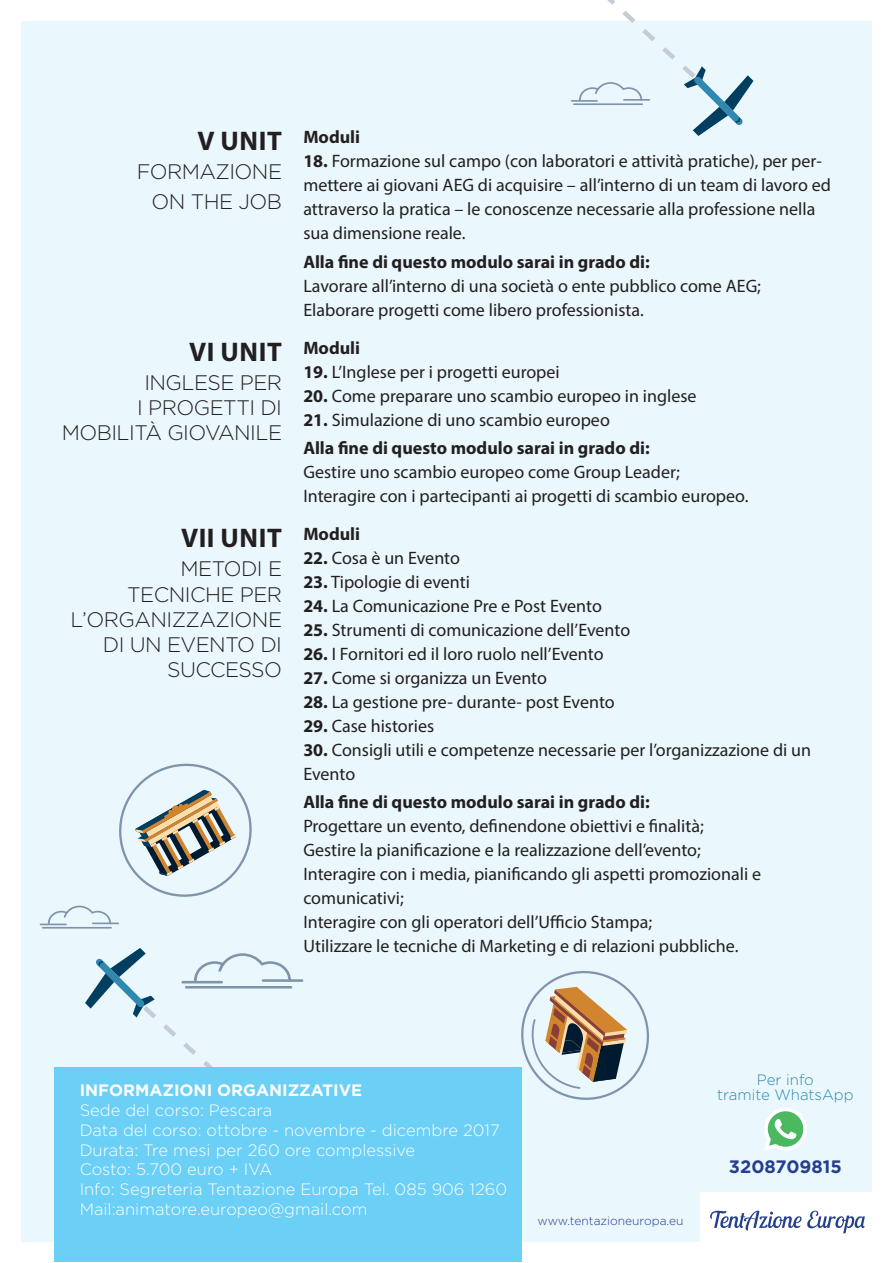
<style>
.page{position:relative;width:893px;height:1263px;background:#fff}
.page>*{position:absolute;margin:0;border:0;box-sizing:border-box;transform-origin:0 0}
.t1{font:700 27px "Myriad Pro";letter-spacing:.02em;color:#231f20}
.t2{font:300 21px/25.2px "Gotham";letter-spacing:-.025em;color:#231f20;text-align:right}
.t3{font:18px/24px "Myriad Pro";color:#231f20}
.t4{font:700 18px/28.2px "Myriad Pro";color:#231f20}
.t5{font:700 18px "Gotham";color:#253f8e}
.t6{font:300 16.5px/19.8px "Gotham";color:#fff}
.t7{font:700 16.5px "Gotham";color:#fff}
.t8{font:300 15px/15px "Gotham";color:#2e88b0;text-align:center}
.t9{font:300 12px "Gotham";color:#253f8e}
.s1{font-weight:700}
.s2{font-weight:400}
</style>
<div class="page">
<div style="left:21px;top:21px;width:851px;height:1221px;background:#eaf7fd"></div>
<div style="left:700px;top:1192px;width:172px;height:50px;background:#fff"></div>
<svg style="left:710px;top:1211px;width:91px;height:19px"></svg>
<svg style="left:807px;top:1211px;width:58px;height:22px"></svg>
<div style="left:54px;top:1067px;width:467px;height:195px;background:#6bcff6"></div>
<svg style="left:764px;top:1108px;width:43px;height:42px"></svg>
<svg style="left:48px;top:763px;width:204px;height:160px"></svg>
<hr style="left:92px;top:922px;width:27px;height:2px;background:#7f94ab">
<hr style="left:40px;top:923px;width:27px;height:2px;background:#7f94ab">
<hr style="left:42px;top:927px;width:70px;height:1px;background:#7f94ab">
<svg style="left:579px;top:0;width:174px;height:136px"></svg>
<hr style="left:623px;top:99px;width:27px;height:2px;background:#7f94ab">
<hr style="left:571px;top:100px;width:27px;height:2px;background:#7f94ab">
<hr style="left:573px;top:103px;width:70px;height:2px;background:#7f94ab">
<svg style="left:85px;top:948px;width:219px;height:119px"></svg>
<hr style="left:262px;top:979px;width:41px;height:3px;background:#7f94ab">
<hr style="left:181px;top:981px;width:42px;height:2px;background:#7f94ab">
<hr style="left:185px;top:986px;width:107px;height:2px;background:#7f94ab">
<svg style="left:521px;top:971px;width:128px;height:135px"></svg>
<h1 class="t1" style="left:197px;top:123px;width:57px">V Unit</h1>
<p class="t2" style="left:137px;top:157px;width:147px;line-height:29.4px">FORMAZIONE<br>ON THE JOB</p>
<h1 class="t1" style="left:189px;top:334px;width:65px">VI Unit</h1>
<p class="t2" style="left:62px;top:369px;width:222px">INGLESE PER<br>I PROGETTI DI<br>MOBILITà GIOVANILE</p>
<h1 class="t1" style="left:181px;top:520px;width:73px">VII Unit</h1>
<p class="t2" style="left:181px;top:556px;width:31px">Metodi</p>
<p class="t2" style="left:268px;top:556px;width:12px">e</p>
<p class="t2" style="left:127px;top:581px;width:15px">tecniche</p>
<p class="t2" style="left:240px;top:581px;width:15px">per</p>
<p class="t2" style="left:71px;top:606px;width:31px">l’organizzazione</p>
<p class="t2" style="left:103px;top:631px;width:80px">diun evento</p>
<p class="t2" style="left:260px;top:631px;width:10px">di</p>
<p class="t2" style="left:167px;top:657px;width:16px">successo</p>
<p class="t4" style="left:303px;top:123px;width:58px">Moduli</p>
<p class="t3" style="left:303px;top:149px;width:529px"><span class="s1">18.</span> Formazione sul campo (con laboratori e attività pratiche), per per&shy;mettere ai giovani AEG di acquisire – all’interno di un team di lavoro ed attraverso la pratica – le conoscenze necessarie alla professione nella sua dimensione reale.</p>
<p class="t4" style="left:303px;top:247px;width:348px">Alla fine di questo modulo sarai in grado di:</p>
<p class="t3" style="left:303px;top:273px;width:459px">Lavorare all’interno di una società o ente pubblico come AEG;<br>Elaborare progetti come libero professionista.</p>
<p class="t4" style="left:303px;top:333px;width:58px">Moduli</p>
<p class="t3" style="left:303px;top:359px;width:258px"><span class="s1">19.</span> L’Inglese per i progetti europei</p>
<p class="t3" style="left:303px;top:383px;width:395px"><span class="s1">20.</span> Come preparare uno scambio europeo in inglese</p>
<p class="t4" style="left:303px;top:405px;width:348px">21. <span class="s2">Simulazione di uno scambio europeo<br></span>Alla fine di questo modulo sarai in grado di:</p>
<p class="t3" style="left:303px;top:460px;width:447px">Gestire uno scambio europeo come Group Leader;<br>Interagire con i partecipanti ai progetti di scambio europeo.</p>
<p class="t4" style="left:303px;top:519px;width:58px">Moduli</p>
<p class="t3" style="left:303px;top:546px;width:158px"><span class="s1">22.</span> Cosa è un Evento</p>
<p class="t3" style="left:303px;top:570px;width:168px"><span class="s1">23.</span> Tipologie di eventi</p>
<p class="t3" style="left:303px;top:594px;width:300px"><span class="s1">24.</span> La Comunicazione Pre e Post Evento</p>
<p class="t3" style="left:303px;top:618px;width:328px"><span class="s1">25.</span> Strumenti di comunicazione dell’Evento</p>
<p class="t3" style="left:303px;top:642px;width:302px"><span class="s1">26.</span> I Fornitori ed il loro ruolo nell’Evento</p>
<p class="t3" style="left:303px;top:666px;width:245px"><span class="s1">27.</span> Come si organizza un Evento</p>
<p class="t3" style="left:303px;top:690px;width:313px"><span class="s1">28.</span> La gestione pre- durante- post Evento</p>
<p class="t3" style="left:303px;top:714px;width:132px"><span class="s1">29.</span> Case histories</p>
<p class="t3" style="left:303px;top:738px;width:509px"><span class="s1">30.</span> Consigli utili e competenze necessarie per l’organizzazione di un<br>Evento</p>
<p class="t4" style="left:303px;top:788px;width:348px">Alla fine di questo modulo sarai in grado di:</p>
<p class="t3" style="left:303px;top:814px;width:459px">Progettare un evento, definendone obiettivi e finalità;<br>Gestire la pianificazione e la realizzazione dell’evento; Interagire con i media, pianificando gli aspetti promozionali e comunicativi;<br>Interagire con gli operatori dell’Ufficio Stampa;<br>Utilizzare le tecniche di Marketing e di relazioni pubbliche.</p>
<p class="t7" style="left:80px;top:1079px;width:284px">INFORMAZIONI ORGANIZZATIVE</p>
<p class="t6" style="left:80px;top:1100px;width:429px">Sede del corso: Pescara<br>Data del corso: ottobre - novembre - dicembre 2017<br>Durata: Tre mesi per 260 ore complessive<br>Costo: 5.700 euro + IVA<br>Info: Segreteria Tentazione Europa Tel. 085 906 1260<br>Mail:animatore.europeo@gmail.com</p>
<p class="t9" style="left:537px;top:1213px;width:147px">www.tentazioneuropa.eu</p>
<p class="t8" style="left:717px;top:1072px;width:138px">Per info<br>tramite WhatsApp</p>
<p class="t5" style="left:729px;top:1154px;width:114px">3208709815</p>
</div>
